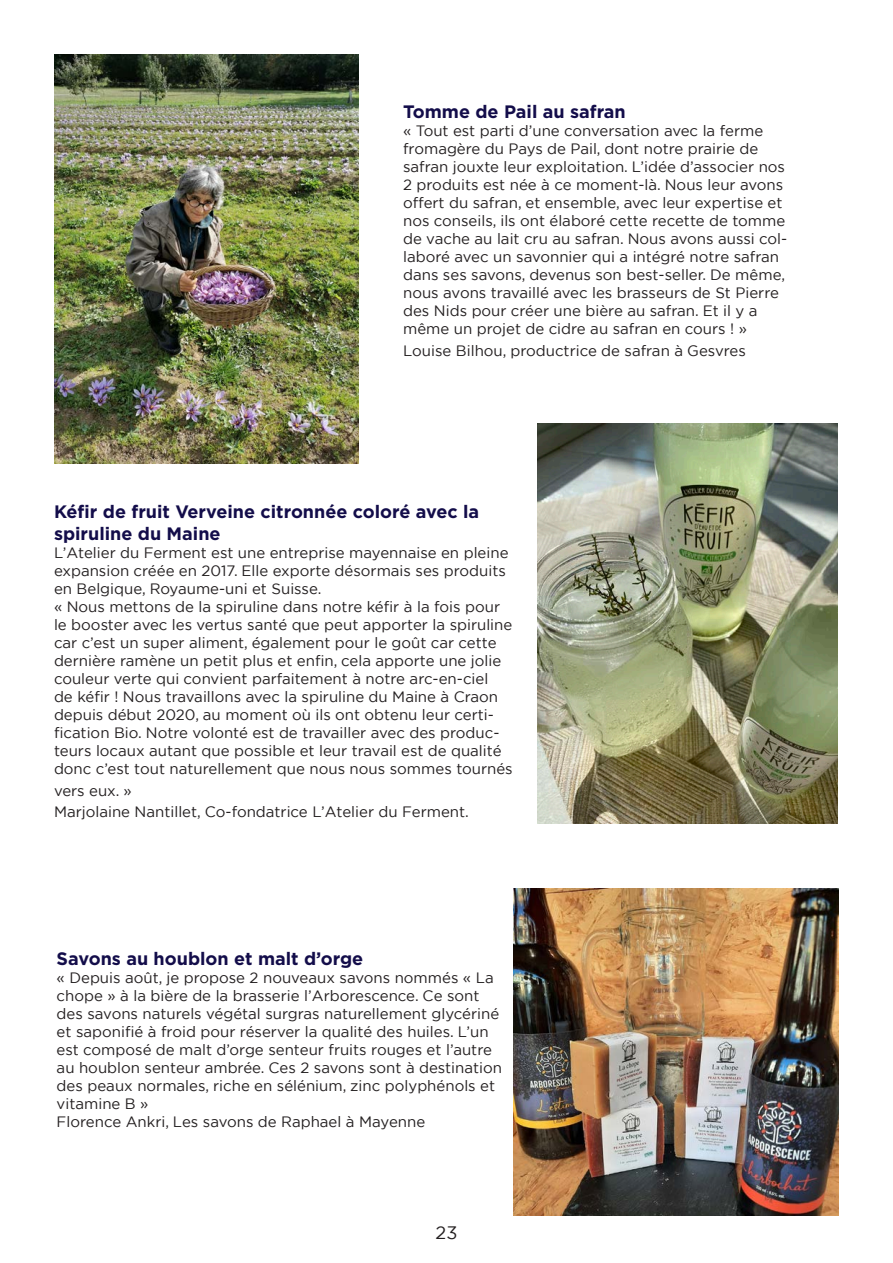
<style>
.page{position:relative;width:893px;height:1263px;background:#fff}
.page>*{position:absolute;margin:0;border:0;box-sizing:border-box;transform-origin:0 0}
.t1{font:700 18px/21.6px "Gotham";color:#130d4a}
.t2{font:18px "Gotham";color:#231f20}
.t3{font:15px/18px "Gotham";color:#231f20}
</style>
<div class="page">
<img style="left:537px;top:423px;width:300px;height:401px">
<img style="left:513px;top:888px;width:326px;height:327px">
<img style="left:54px;top:54px;width:304px;height:410px">
<p class="t1" style="left:403px;top:101px;width:224px">Tomme de Pail au safran</p>
<p class="t3" style="left:403px;top:121px;width:386px">« Tout est parti d’une conversation avec la ferme fromagère du Pays de Pail, dont notre prairie de safran jouxte leur exploitation. L’idée d’associer nos 2 produits est née à ce moment-là. Nous leur avons offert du safran, et ensemble, avec leur expertise et nos conseils, ils ont élaboré cette recette de tomme de vache au lait cru au safran. Nous avons aussi col&shy;laboré avec un savonnier qui a intégré notre safran dans ses savons, devenus son best-seller. De même, nous avons travaillé avec les brasseurs de St Pierre des Nids pour créer une bière au safran. Et il y a même un projet de cidre au safran en cours ! »</p>
<p class="t3" style="left:403px;top:341px;width:344px">Louise Bilhou, productrice de safran à Gesvres</p>
<p class="t1" style="left:54px;top:501px;width:427px">Kéfir de fruit Verveine citronnée coloré avec la spiruline du Maine</p>
<p class="t3" style="left:54px;top:543px;width:456px">L’Atelier du Ferment est une entreprise mayennaise en pleine expansion créée en 2017. Elle exporte désormais ses produits en Belgique, Royaume-uni et Suisse.</p>
<p class="t3" style="left:54px;top:597px;width:460px">« Nous mettons de la spiruline dans notre kéfir à la fois pour le booster avec les vertus santé que peut apporter la spiruline car c’est un super aliment, également pour le goût car cette dernière ramène un petit plus et enfin, cela apporte une jolie couleur verte qui convient parfaitement à notre arc-en-ciel<br>de kéfir ! Nous travaillons avec la spiruline du Maine à Craon depuis début 2020, au moment où ils ont obtenu leur certi&shy;fication Bio. Notre volonté est de travailler avec des produc&shy;teurs locaux autant que possible et leur travail est de qualité donc c’est tout naturellement que nous nous sommes tournés</p>
<p class="t3" style="left:54px;top:781px;width:79px">vers eux. »</p>
<p class="t3" style="left:54px;top:803px;width:416px">Marjolaine Nantillet, Co-fondatrice L’Atelier du Ferment.</p>
<p class="t1" style="left:57px;top:947px;width:308px">Savons au houblon et malt d’orge</p>
<p class="t3" style="left:57px;top:968px;width:447px">« Depuis août, je propose 2 nouveaux savons nommés « La chope » à la bière de la brasserie l’Arborescence. Ce sont des savons naturels végétal surgras naturellement glycériné et saponifié à froid pour réserver la qualité des huiles. L’un est composé de malt d’orge senteur fruits rouges et l’autre au houblon senteur ambrée. Ces 2 savons sont à destination des peaux normales, riche en sélénium, zinc polyphénols et vitamine B »</p>
<p class="t3" style="left:57px;top:1112px;width:370px">Florence Ankri, Les savons de Raphael à Mayenne</p>
<p class="t2" style="left:436px;top:1221px;width:23px">23</p>
</div>
